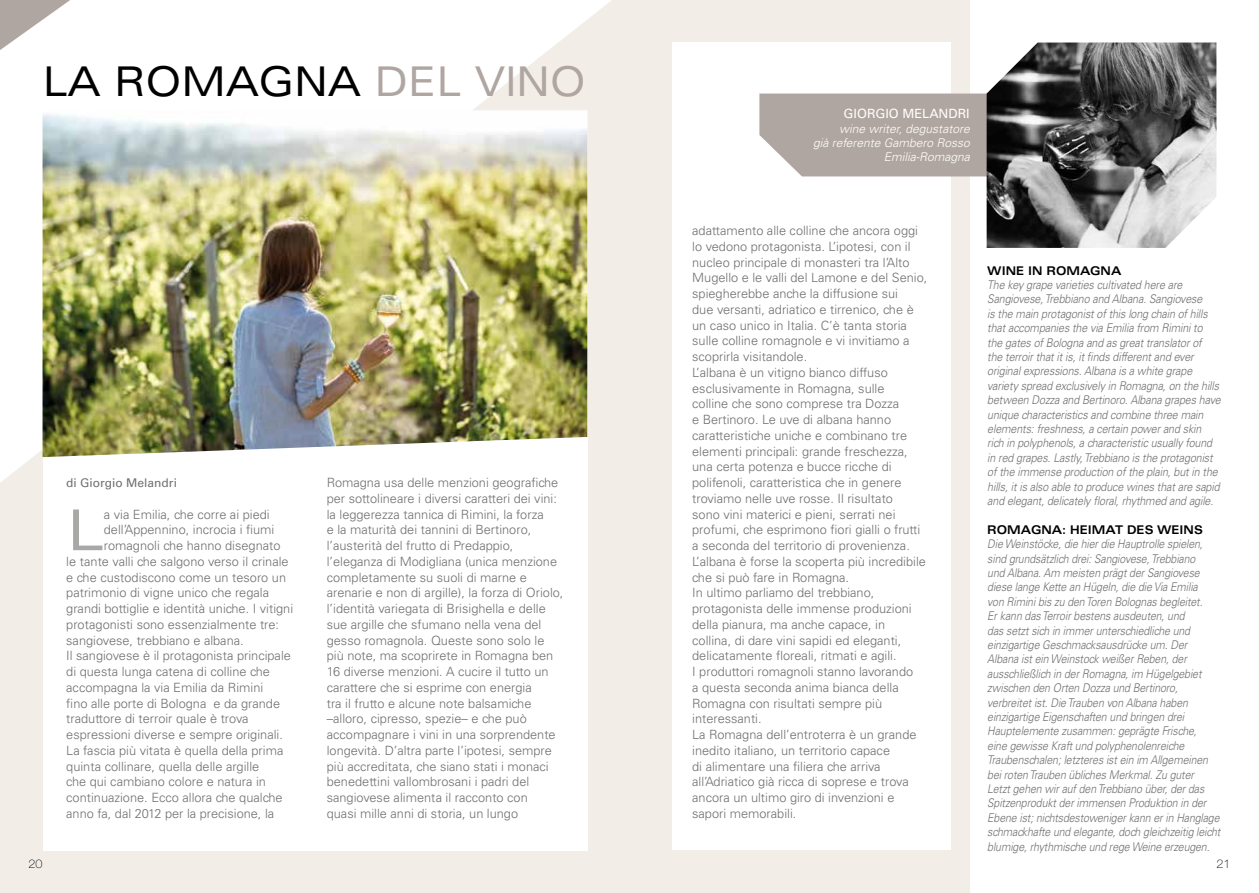
<style>
.page{position:relative;width:1259px;height:893px;background:#fff}
.page>*{position:absolute;margin:0;border:0;box-sizing:border-box;transform-origin:0 0}
.t1{font:expanded 56.4px "Univers";color:#a8a8a7}
.t2{font:expanded 40.95px "Univers";color:#000;scale:.92 1}
.t3{font:300 12.75px/15.8px "Univers";color:#706f6f}
.t4{font:12.75px "Univers";color:#fff}
.t5{font:italic 300 12px/14.4px "Univers";letter-spacing:-.01em;color:#706f6f;scale:.88 1}
.t6{font:italic 300 12px/14.4px "Univers";letter-spacing:-.01em;color:#706f6f;scale:.89 1}
.t7{font:italic 300 12px/14.4px "Univers";color:#fff;text-align:right}
.t8{font:700 expanded 12px "Univers";color:#000;scale:.9 1}
.t9{font:12px "Univers";color:#706f6f}
.t10{font:100 12px "Helvetica Neue LT Std";color:#000;scale:1.05 1}
.s1{color:#b0a6a1}
</style>
<div class="page">
<div style="left:0;top:0;width:969px;height:893px;background:#f2eee7"></div>
<svg style="left:0;top:0;width:611px;height:483px;fill:#fff"></svg>
<div style="left:43px;top:385px;width:544px;height:465px;background:#fff"></div>
<div style="left:672px;top:43px;width:278px;height:807px;background:#fff"></div>
<svg style="left:0;top:0;width:70px;height:50px;background:#d7d2cf"></svg>
<div style="left:759px;top:94px;width:227px;height:82px;background:#b0a6a1"></div>
<img style="left:43px;top:111px;width:544px;height:346px">
<img style="left:986px;top:43px;width:230px;height:205px">
<h2 class="t2" style="left:43px;top:58px;width:592px">LA ROMAGNA <span class="s1">DEL VINO</span></h2>
<p class="t9" style="left:66px;top:476px;width:112px">di Giorgio Melandri</p>
<p class="t3" style="left:327px;top:475px;width:238px">Romagna usa delle menzioni geografiche per sottolineare i diversi caratteri dei vini: la leggerezza tannica di Rimini, la forza<br>e la maturità dei tannini di Bertinoro, l’austerità del frutto di Predappio, l’eleganza di Modigliana (unica menzione completamente su suoli di marne e arenarie e non di argille), la forza di Oriolo, l’identità variegata di Brisighella e delle sue argille che sfumano nella vena del gesso romagnola. Queste sono solo le più note, ma scoprirete in Romagna ben 16 diverse menzioni. A cucire il tutto un carattere che si esprime con energia<br>tra il frutto e alcune note balsamiche –alloro, cipresso, spezie– e che può accompagnare i vini in una sorprendente longevità. D’altra parte l’ipotesi, sempre più accreditata, che siano stati i monaci benedettini vallombrosani i padri del sangiovese alimenta il racconto con<br>quasi mille anni di storia, un lungo</p>
<h1 class="t1" style="left:66px;top:497px;width:39px">L</h1>
<p class="t3" style="left:104px;top:506px;width:167px">a via Emilia, che corre ai piedi</p>
<p class="t3" style="left:104px;top:522px;width:172px">dell’Appennino, incrocia i fiumi</p>
<p class="t3" style="left:104px;top:538px;width:178px">romagnoli che hanno disegnato</p>
<p class="t3" style="left:66px;top:554px;width:224px">le tante valli che salgono verso il crinale</p>
<p class="t3" style="left:66px;top:569px;width:221px">e che custodiscono come un tesoro un</p>
<p class="t3" style="left:66px;top:585px;width:204px">patrimonio di vigne unico che regala</p>
<p class="t3" style="left:66px;top:601px;width:228px">grandi bottiglie e identità uniche. I vitigni</p>
<p class="t3" style="left:66px;top:616px;width:214px">protagonisti sono essenzialmente tre:</p>
<p class="t3" style="left:66px;top:632px;width:179px">sangiovese, trebbiano e albana.</p>
<p class="t3" style="left:66px;top:648px;width:226px">Il sangiovese è il protagonista principale</p>
<p class="t3" style="left:66px;top:664px;width:205px">di questa lunga catena di colline che</p>
<p class="t3" style="left:66px;top:679px;width:198px">accompagna la via Emilia da Rimini</p>
<p class="t3" style="left:66px;top:695px;width:215px">fino alle porte di Bologna e da grande</p>
<p class="t3" style="left:66px;top:711px;width:184px">traduttore di terroir quale è trova</p>
<p class="t3" style="left:66px;top:727px;width:218px">espressioni diverse e sempre originali.</p>
<p class="t3" style="left:66px;top:742px;width:219px">La fascia più vitata è quella della prima</p>
<p class="t3" style="left:66px;top:758px;width:194px">quinta collinare, quella delle argille</p>
<p class="t3" style="left:66px;top:774px;width:201px">che qui cambiano colore e natura in</p>
<p class="t3" style="left:66px;top:790px;width:218px">continuazione. Ecco allora che qualche</p>
<p class="t3" style="left:66px;top:805px;width:209px">anno fa, dal 2012 per la precisione, la</p>
<p class="t4" style="left:843px;top:106px;width:128px">GIORGIO MELANDRI</p>
<p class="t7" style="left:813px;top:121px;width:158px">wine writer, degustatore<br>già referente Gambero Rosso<br>Emilia-Romagna</p>
<p class="t3" style="left:692px;top:223px;width:237px">adattamento alle colline che ancora oggi lo vedono protagonista. L’ipotesi, con il nucleo principale di monasteri tra l’Alto Mugello e le valli del Lamone e del Senio, spiegherebbe anche la diffusione sui<br>due versanti, adriatico e tirrenico, che è un caso unico in Italia. C’è tanta storia sulle colline romagnole e vi invitiamo a scoprirla visitandole.<br>L’albana è un vitigno bianco diffuso esclusivamente in Romagna, sulle<br>colline che sono comprese tra Dozza<br>e Bertinoro. Le uve di albana hanno caratteristiche uniche e combinano tre elementi principali: grande freschezza, una certa potenza e bucce ricche di polifenoli, caratteristica che in genere troviamo nelle uve rosse. Il risultato<br>sono vini materici e pieni, serrati nei profumi, che esprimono fiori gialli o frutti a seconda del territorio di provenienza.<br>L’albana è forse la scoperta più incredibile che si può fare in Romagna.<br>In ultimo parliamo del trebbiano, protagonista delle immense produzioni della pianura, ma anche capace, in<br>collina, di dare vini sapidi ed eleganti, delicatamente floreali, ritmati e agili.<br>I produttori romagnoli stanno lavorando<br>a questa seconda anima bianca della Romagna con risultati sempre più interessanti.<br>La Romagna dell’entroterra è un grande inedito italiano, un territorio capace<br>di alimentare una filiera che arriva all’Adriatico già ricca di soprese e trova ancora un ultimo giro di invenzioni e sapori memorabili.</p>
<p class="t8" style="left:987px;top:263px;width:151px">WINE IN ROMAGNA</p>
<p class="t6" style="left:987px;top:277px;width:264px">The key grape varieties cultivated here are Sangiovese, Trebbiano and Albana. Sangiovese<br>is the main protagonist of this long chain of hills that accompanies the via Emilia from Rimini to the gates of Bologna and as great translator of<br>the terroir that it is, it finds different and ever original expressions. Albana is a white grape variety spread exclusively in Romagna, on the hills between Dozza and Bertinoro. Albana grapes have unique characteristics and combine three main elements: freshness, a certain power and skin rich in polyphenols, a characteristic usually found in red grapes. Lastly, Trebbiano is the protagonist of the immense production of the plain, but in the hills, it is also able to produce wines that are sapid and elegant, delicately floral, rhythmed and agile.</p>
<p class="t8" style="left:987px;top:523px;width:241px">ROMAGNA: HEIMAT DES WEINS</p>
<p class="t5" style="left:987px;top:537px;width:266px">Die Weinstöcke, die hier die Hauptrolle spielen, sind grundsätzlich drei: Sangiovese, Trebbiano<br>und Albana. Am meisten prägt der Sangiovese diese lange Kette an Hügeln, die die Via Emilia<br>von Rimini bis zu den Toren Bolognas begleitet.<br>Er kann das Terroir bestens ausdeuten, und<br>das setzt sich in immer unterschiedliche und einzigartige Geschmacksausdrücke um. Der Albana ist ein Weinstock weißer Reben, der ausschließlich in der Romagna, im Hügelgebiet zwischen den Orten Dozza und Bertinoro, verbreitet ist. Die Trauben von Albana haben einzigartige Eigenschaften und bringen drei Hauptelemente zusammen: geprägte Frische,<br>eine gewisse Kraft und polyphenolenreiche Traubenschalen; letzteres ist ein im Allgemeinen bei roten Trauben übliches Merkmal. Zu guter<br>Letzt gehen wir auf den Trebbiano über, der das Spitzenprodukt der immensen Produktion in der Ebene ist; nichtsdestoweniger kann er in Hanglage schmackhafte und elegante, doch gleichzeitig leicht blumige, rhythmische und rege Weine erzeugen.</p>
<p class="t10" style="left:28px;top:856px;width:15px">20</p>
<p class="t10" style="left:1216px;top:856px;width:15px">21</p>
</div>
